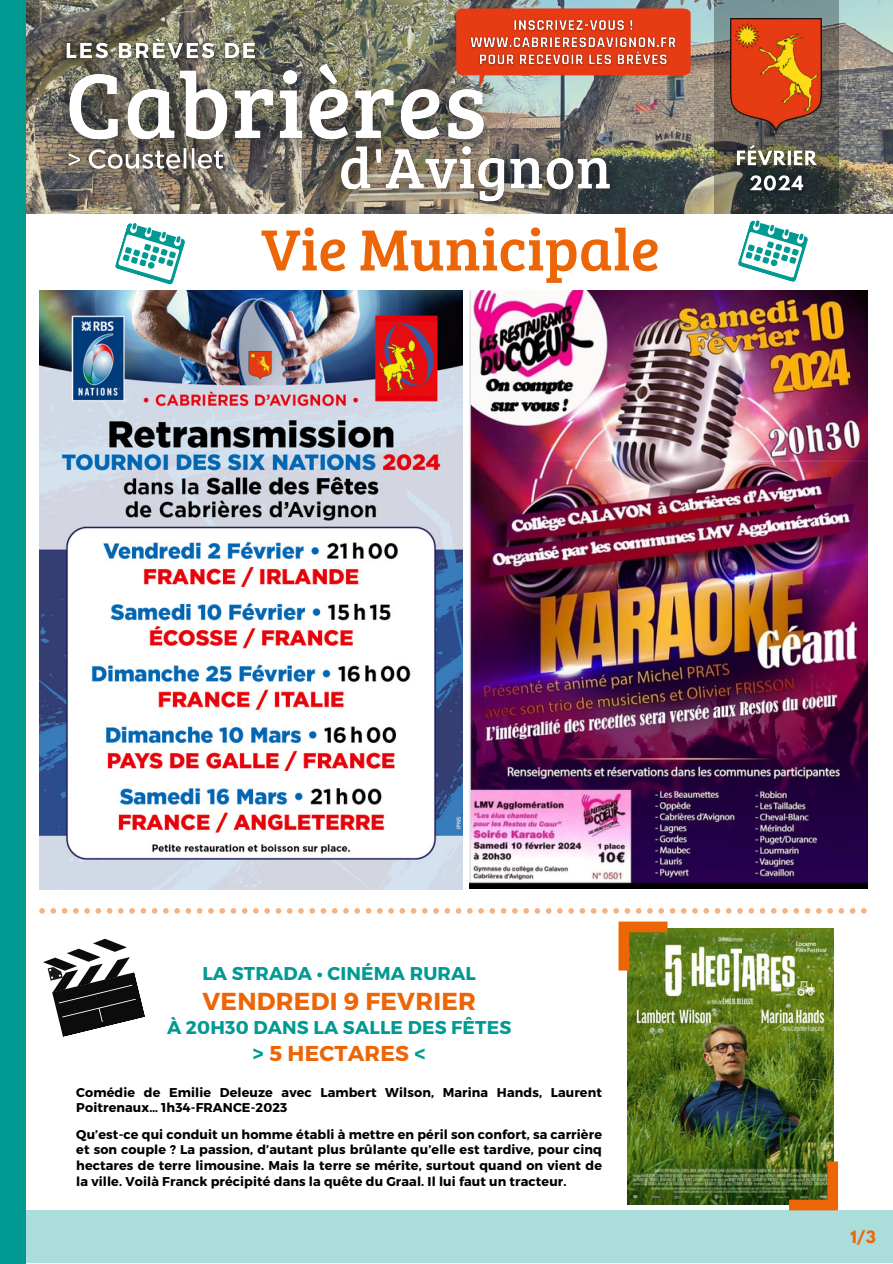
<style>
.page{position:relative;width:893px;height:1264px;background:#fff}
.page>*{position:absolute;margin:0;border:0;box-sizing:border-box;transform-origin:0 0}
.t1{font:60px "Bree Serif";color:#ec6608}
.t2{font:700 24.45px "Montserrat";letter-spacing:.01em;color:#ec6608}
.t3{font:700 21.45px "Montserrat";letter-spacing:.01em;color:#ec6608}
.t4{font:700 18.45px "Montserrat";letter-spacing:.01em;color:#009a93}
.t5{font:700 15px "League Spartan";color:#ec6608}
.t6{font:700 12.75px/15.8px "Montserrat";letter-spacing:.01em;color:#000}
.s1{color:#009a93}
</style>
<div class="page">
<img style="left:26px;top:0;width:866px;height:214px">
<svg style="left:714px;top:0;width:124px;height:214px;background:#646a64"></svg>
<div style="left:0;top:0;width:26px;height:1263px;background:#009a93"></div>
<img style="left:730px;top:18px;width:91px;height:115px">
<img style="left:28px;top:25px;width:497px;height:160px">
<img style="left:58px;top:28px;width:209px;height:41px">
<img style="left:456px;top:8px;width:234px;height:81px">
<div style="left:26px;top:1210px;width:866px;height:53px;background:#abdddb"></div>
<svg style="left:39px;top:908px;width:827px;height:5px"></svg>
<svg style="left:43px;top:938px;width:102px;height:99px"></svg>
<img style="left:39px;top:291px;width:423px;height:598px">
<img style="left:627px;top:928px;width:206px;height:275px">
<svg style="left:618px;top:921px;width:49px;height:49px;background:#97771b"></svg>
<svg style="left:789px;top:1161px;width:49px;height:49px;background:#86651d"></svg>
<svg style="left:738px;top:220px;width:70px;height:62px"></svg>
<svg style="left:115px;top:223px;width:70px;height:62px"></svg>
<img style="left:470px;top:291px;width:397px;height:597px">
<img style="left:55px;top:136px;width:182px;height:47px">
<img style="left:316px;top:122px;width:319px;height:92px">
<img style="left:727px;top:136px;width:99px;height:65px">
<img style="left:465px;top:15px;width:215px;height:54px">
<p class="t1" style="left:261px;top:206px;width:400px">Vie Municipale</p>
<p class="t4" style="left:202px;top:961px;width:275px">LA STRADA • CINÉMA RURAL</p>
<p class="t2" style="left:202px;top:985px;width:275px">VENDREDI 9 FEVRIER</p>
<p class="t4" style="left:167px;top:1015px;width:346px">À 20H30 DANS LA SALLE DES FÊTES</p>
<p class="t3" style="left:253px;top:1039px;width:174px"><span class="s1">&gt;</span> 5 HECTARES <span class="s1">&lt;</span></p>
<p class="t6" style="left:76px;top:1083px;width:527px">Comédie de Emilie Deleuze avec Lambert Wilson, Marina Hands, Laurent<br>Poitrenaux… 1h34-FRANCE-2023</p>
<p class="t6" style="left:76px;top:1125px;width:527px;text-align:justify">Qu’est-ce qui conduit un homme établi à mettre en péril son confort, sa carrière et son couple ? La passion, d’autant plus brûlante qu’elle est tardive, pour cinq hectares de terre limousine. Mais la terre se mérite, surtout quand on vient de la ville. Voilà Franck précipité dans la quête du Graal. Il lui faut un tracteur.</p>
<p class="t5" style="left:850px;top:1229px;width:27px">1/3</p>
</div>
